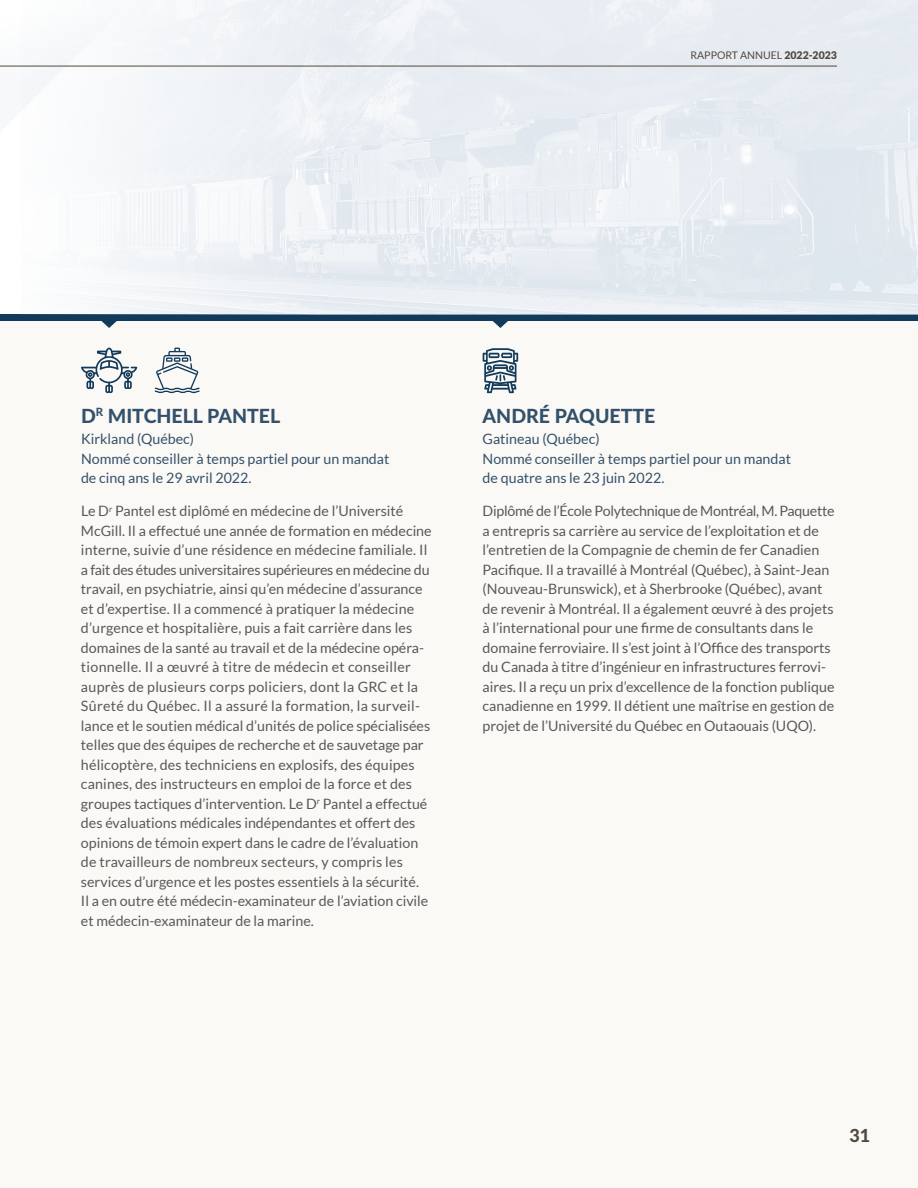
<style>
.page{position:relative;width:918px;height:1188px;background:#fff}
.page>*{position:absolute;margin:0;border:0;box-sizing:border-box;transform-origin:0 0}
.member_name{font:800 19.5px "Lato";color:#33516b}
.t1{font:800 18px "Lato";color:#52493d}
.text_member_bio{font:14.25px/19.5px "Lato";color:#57585a}
.member_mandate{font:14.25px/19.5px "Lato";color:#33516b}
.member_area{font:14.25px "Lato";color:#33516b}
.t2{font:10.5px "Lato";color:#52493d}
.s1{font-weight:900}
</style>
<div class="page">
<div style="left:0;top:318px;width:918px;height:870px;background:#fbf9f5"></div>
<div style="left:0;top:315px;width:918px;height:6px;background:#123a5a"></div>
<svg style="left:493px;top:321px;width:15px;height:7px"></svg>
<svg style="left:101px;top:321px;width:16px;height:7px"></svg>
<svg style="left:81px;top:348px;width:56px;height:46px"></svg>
<svg style="left:155px;top:348px;width:45px;height:45px"></svg>
<svg style="left:483px;top:348px;width:35px;height:45px"></svg>
<img style="left:22px;top:0;width:896px;height:315px">
<hr style="left:0;top:66px;width:837px;height:1px;background:#52493d">
<p class="t2" style="left:690px;top:50px;width:148px">RAPPORT ANNUEL <span class="s1">2022-2023</span></p>
<p class="member_name" style="left:81px;top:401px;width:201px">D<sup>R</sup> MITCHELL PANTEL</p>
<p class="member_area" style="left:81px;top:431px;width:115px">Kirkland (Québec)</p>
<p class="member_mandate" style="left:81px;top:449px;width:310px">Nommé conseiller à temps partiel pour un mandat de cinq ans le 29 avril 2022.</p>
<p class="text_member_bio" style="left:81px;top:501px;width:352px">Le D<sup>r</sup> Pantel est diplômé en médecine de l’Université McGill. Il a effectué une année de formation en médecine interne, suivie d’une résidence en médecine familiale. Il a fait des études universitaires supérieures en médecine du travail, en psychiatrie, ainsi qu’en médecine d’assurance et d’expertise. Il a commencé à pratiquer la médecine d’urgence et hospitalière, puis a fait carrière dans les domaines de la santé au travail et de la médecine opéra&shy;tionnelle. Il a œuvré à titre de médecin et conseiller auprès de plusieurs corps policiers, dont la GRC et la Sûreté du Québec. Il a assuré la formation, la surveil&shy;lance et le soutien médical d’unités de police spécialisées telles que des équipes de recherche et de sauvetage par hélicoptère, des techniciens en explosifs, des équipes canines, des instructeurs en emploi de la force et des groupes tactiques d’intervention. Le D<sup>r</sup> Pantel a effectué des évaluations médicales indépendantes et offert des opinions de témoin expert dans le cadre de l’évaluation de travailleurs de nombreux secteurs, y compris les services d’urgence et les postes essentiels à la sécurité.<br>Il a en outre été médecin-examinateur de l’aviation civile et médecin-examinateur de la marine.</p>
<p class="member_name" style="left:483px;top:401px;width:174px">ANDRÉ PAQUETTE</p>
<p class="member_area" style="left:483px;top:431px;width:119px">Gatineau (Québec)</p>
<p class="member_mandate" style="left:483px;top:449px;width:310px">Nommé conseiller à temps partiel pour un mandat de quatre ans le 23 juin 2022.</p>
<p class="text_member_bio" style="left:483px;top:501px;width:353px">Diplômé de l’École Polytechnique de Montréal, M. Paquette a entrepris sa carrière au service de l’exploitation et de l’entretien de la Compagnie de chemin de fer Canadien Pacifique. Il a travaillé à Montréal (Québec), à Saint-Jean (Nouveau-Brunswick), et à Sherbrooke (Québec), avant de revenir à Montréal. Il a également œuvré à des projets à l’international pour une firme de consultants dans le domaine ferroviaire. Il s’est joint à l’Office des transports du Canada à titre d’ingénieur en infrastructures ferrovi&shy;aires. Il a reçu un prix d’excellence de la fonction publique canadienne en 1999. Il détient une maîtrise en gestion de projet de l’Université du Québec en Outaouais (UQO).</p>
<p class="t1" style="left:849px;top:1122px;width:22px">31</p>
</div>
